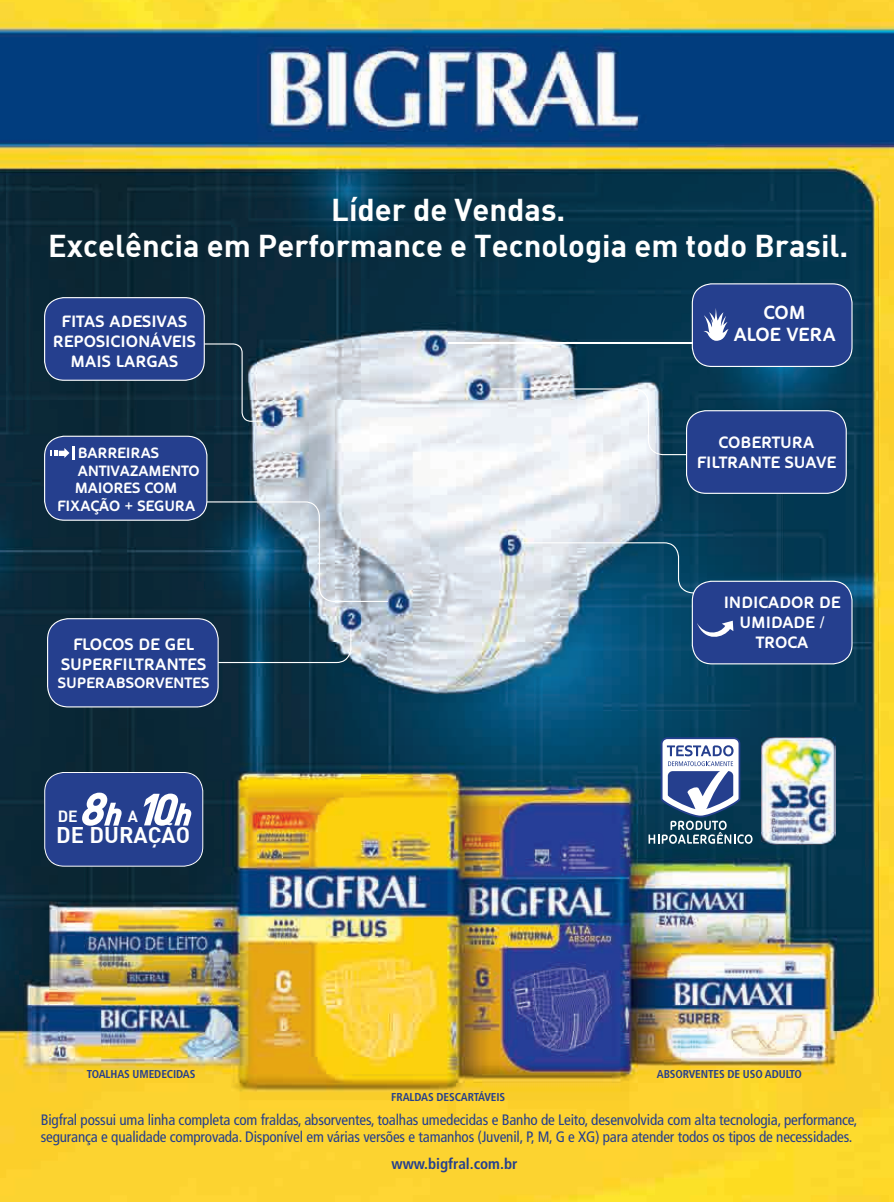
<style>
.page{position:relative;width:894px;height:1202px;background:#fff}
.page>*{position:absolute;margin:0;border:0;box-sizing:border-box;transform-origin:0 0}
.t1{font:700 30.9px/36.3px "DIN";color:#fff;text-align:center}
.t2{font:700 22.2px "DIN";color:#fff}
.t3{font:700 18.9px/22.6px "Oblik";color:#fff;text-align:center}
.t4{font:700 16.5px/19.8px "Oblik";color:#fff;text-align:center}
.t5{font:700 16.35px/19.6px "Oblik";color:#fff;text-align:center}
.t6{font:700 15.9px "DIN";color:#fff}
.t7{font:condensed 15.15px/16.8px "Frutiger LT Std";letter-spacing:-.01em;color:#253f8e}
.t8{font:700 condensed 15.15px "Frutiger LT Std";color:#253f8e}
.t9{font:700 15px "Oblik";color:#fff}
.t10{font:700 14.85px "Oblik";letter-spacing:-.01em;color:#fff}
.t11{font:700 condensed 11.4px "Frutiger LT Std";letter-spacing:-.01em;color:#253f8e}
</style>
<div class="page">
<img style="left:0;top:0;width:893px;height:1201px">
<svg style="left:648px;top:737px;width:104px;height:106px"></svg>
<img style="left:761px;top:737px;width:74px;height:107px">
<svg style="left:44px;top:771px;width:159px;height:95px;background:#405699"></svg>
<svg style="left:521px;top:542px;width:331px;height:122px;background:#39648f"></svg>
<svg style="left:491px;top:388px;width:355px;height:106px"></svg>
<svg style="left:691px;top:283px;width:161px;height:84px;background:#314a92"></svg>
<hr style="left:448px;top:342px;width:244px;height:2px;background:#fff">
<svg style="left:44px;top:297px;width:218px;height:125px;background:#223c69"></svg>
<svg style="left:44px;top:435px;width:343px;height:167px;background:#506987"></svg>
<svg style="left:47px;top:618px;width:304px;height:89px;background:#224174"></svg>
<svg style="left:0;top:0;width:2px;height:7px"></svg>
<svg style="left:0;top:1196px;width:2px;height:6px"></svg>
<h1 class="t1" style="left:48px;top:190px;width:801px">Líder de Vendas.<br>Excelência em Performance e Tecnologia em todo Brasil.</h1>
<p class="t5" style="left:53px;top:312px;width:144px">FITAS ADESIVAS<br>REPOSICIONÁVEIS<br>MAIS LARGAS</p>
<p class="t10" style="left:78px;top:444px;width:83px">BARREIRAS</p>
<p class="t10" style="left:78px;top:462px;width:123px">ANTIVAZAMENTO</p>
<p class="t10" style="left:75px;top:479px;width:104px">MAIORES COM</p>
<p class="t10" style="left:57px;top:497px;width:139px">FIXAÇÃO + SEGURA</p>
<p class="t4" style="left:61px;top:634px;width:147px">FLOCOS DE GEL<br>SUPERFILTRANTES</p>
<p class="t9" style="left:58px;top:674px;width:153px">SUPERABSORVENTES</p>
<p class="t6" style="left:58px;top:805px;width:22px">DE</p>
<h2 class="t2" style="left:56px;top:820px;width:135px">DE DURAÇÃO</h2>
<p class="t6" style="left:128px;top:805px;width:12px">A</p>
<p class="t3" style="left:733px;top:301px;width:103px">COM<br>ALOE VERA</p>
<p class="t5" style="left:696px;top:433px;width:141px">COBERTURA<br>FILTRANTE SUAVE</p>
<p class="t5" style="left:723px;top:593px;width:118px">INDICADOR DE<br>UMIDADE /<br>TROCA</p>
<p class="t11" style="left:87px;top:1067px;width:110px">TOALHAS UMEDECIDAS</p>
<p class="t11" style="left:656px;top:1067px;width:146px">ABSORVENTES DE USO ADULTO</p>
<p class="t11" style="left:391px;top:1090px;width:115px">FRALDAS DESCARTÁVEIS</p>
<p class="t7" style="left:41px;top:1111px;width:818px">Bigfral possui uma linha completa com fraldas, absorventes, toalhas umedecidas e Banho de Leito, desenvolvida com alta tecnologia, performance, segurança e qualidade comprovada. Disponível em várias versões e tamanhos (Juvenil, P, M, G e XG) para atender todos os tipos de necessidades.</p>
<p class="t8" style="left:391px;top:1154px;width:127px">www.bigfral.com.br</p>
</div>
